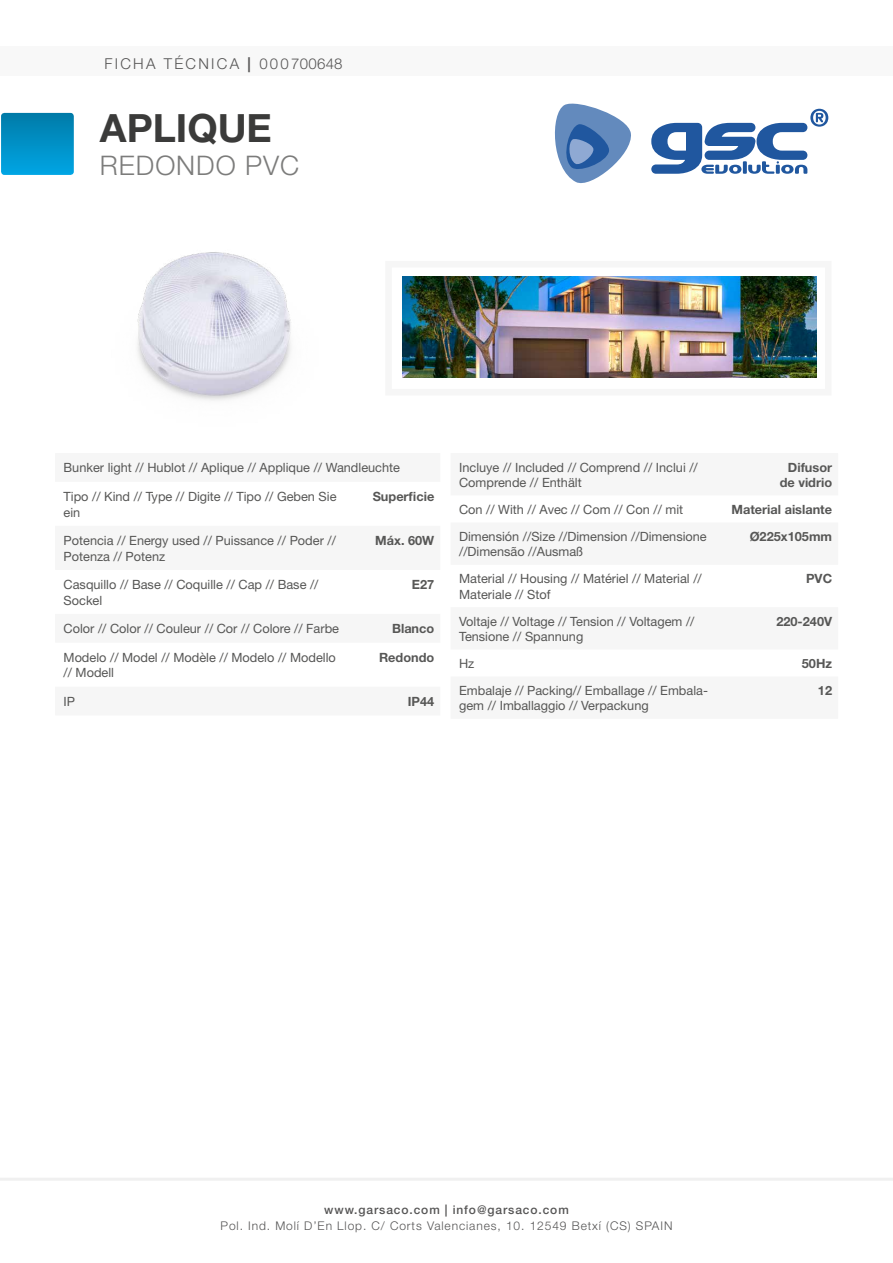
<style>
.page{position:relative;width:893px;height:1263px;background:#fff}
.page>*{position:absolute;margin:0;border:0;box-sizing:border-box;transform-origin:0 0}
.t1{font:700 39px "Helvetica Neue";color:#3b3b3a}
.t2{font:300 27px "Helvetica Neue";letter-spacing:.035em;color:#7c7c7b}
.t3{font:300 15px "Helvetica Neue";letter-spacing:.15em;color:#565555}
.t4{font:12.75px/15.3px "Helvetica Neue";color:#575756}
.t5{font:700 12.75px/15.3px "Helvetica Neue";color:#575756;text-align:right}
.t6{font:300 12px "Helvetica Neue";letter-spacing:.075em;color:#565555}
.t7{font:500 12px "Helvetica Neue";letter-spacing:.075em;color:#565555}
.s1{font-weight:700}
</style>
<div class="page">
<svg style="left:651px;top:109px;width:177px;height:65px"></svg>
<svg style="left:554px;top:103px;width:77px;height:81px"></svg>
<hr style="left:0;top:1178px;width:893px;height:3px;background:#f0f0f0">
<div style="left:0;top:47px;width:893px;height:29px;background:#f8f8f8"></div>
<svg style="left:1px;top:113px;width:73px;height:62px;background:#0190c6"></svg>
<img style="left:137px;top:252px;width:154px;height:149px">
<img style="left:403px;top:276px;width:413px;height:102px">
<p class="t3" style="left:105px;top:54px;width:240px">FICHA TÉCNICA <span class="s1">|</span> 000700648</p>
<h1 class="t1" style="left:100px;top:104px;width:173px">APLIQUE</h1>
<h2 class="t2" style="left:100px;top:149px;width:201px">REDONDO PVC</h2>
<p class="t4" style="left:64px;top:460px;width:338px">Bunker light // Hublot // Aplique // Applique // Wandleuchte</p>
<p class="t4" style="left:64px;top:489px;width:274px">Tipo // Kind // Type // Digite // Tipo // Geben Sie ein</p>
<p class="t5" style="left:373px;top:489px;width:63px">Superficie</p>
<p class="t4" style="left:64px;top:533px;width:274px">Potencia // Energy used // Puissance // Poder //<br>Potenza // Potenz</p>
<p class="t5" style="left:375px;top:533px;width:61px">Máx. 60W</p>
<p class="t4" style="left:64px;top:577px;width:256px">Casquillo // Base // Coquille // Cap // Base //<br>Sockel</p>
<p class="t5" style="left:412px;top:577px;width:24px">E27</p>
<p class="t4" style="left:64px;top:621px;width:277px">Color // Color // Couleur // Cor // Colore // Farbe</p>
<p class="t5" style="left:392px;top:621px;width:44px">Blanco</p>
<p class="t4" style="left:64px;top:650px;width:274px">Modelo // Model // Modèle // Modelo // Modello // Modell</p>
<p class="t5" style="left:379px;top:649px;width:57px">Redondo</p>
<p class="t4" style="left:64px;top:694px;width:13px">IP</p>
<p class="t5" style="left:408px;top:693px;width:28px">IP44</p>
<p class="t4" style="left:459px;top:459px;width:240px">Incluye // Included // Comprend // Inclui //<br>Comprende // Enthält</p>
<p class="t5" style="left:780px;top:459px;width:54px">Difusor de vidrio</p>
<p class="t4" style="left:459px;top:502px;width:226px">Con // With // Avec // Com // Con // mit</p>
<p class="t5" style="left:732px;top:501px;width:102px">Material aislante</p>
<p class="t4" style="left:459px;top:529px;width:249px">Dimensión //Size //Dimension //Dimensione //Dimensão //Ausmaß</p>
<p class="t5" style="left:750px;top:528px;width:84px">Ø225x105mm</p>
<p class="t4" style="left:459px;top:571px;width:244px">Material // Housing // Matériel // Material //<br>Materiale // Stof</p>
<p class="t5" style="left:806px;top:571px;width:27px">PVC</p>
<p class="t4" style="left:459px;top:613px;width:237px">Voltaje // Voltage // Tension // Voltagem //<br>Tensione // Spannung</p>
<p class="t5" style="left:776px;top:613px;width:57px">220-240V</p>
<p class="t4" style="left:459px;top:656px;width:17px">Hz</p>
<p class="t5" style="left:802px;top:655px;width:32px">50Hz</p>
<p class="t4" style="left:459px;top:683px;width:250px">Embalaje // Packing// Emballage // Embala&shy;gem // Imballaggio // Verpackung</p>
<p class="t5" style="left:818px;top:682px;width:16px">12</p>
<p class="t7" style="left:324px;top:1202px;width:246px">www.garsaco.com | info@garsaco.com</p>
<p class="t6" style="left:221px;top:1219px;width:453px">Pol. Ind. Molí D’En Llop. C/ Corts Valencianes, 10. 12549 Betxí (CS) SPAIN</p>
</div>
